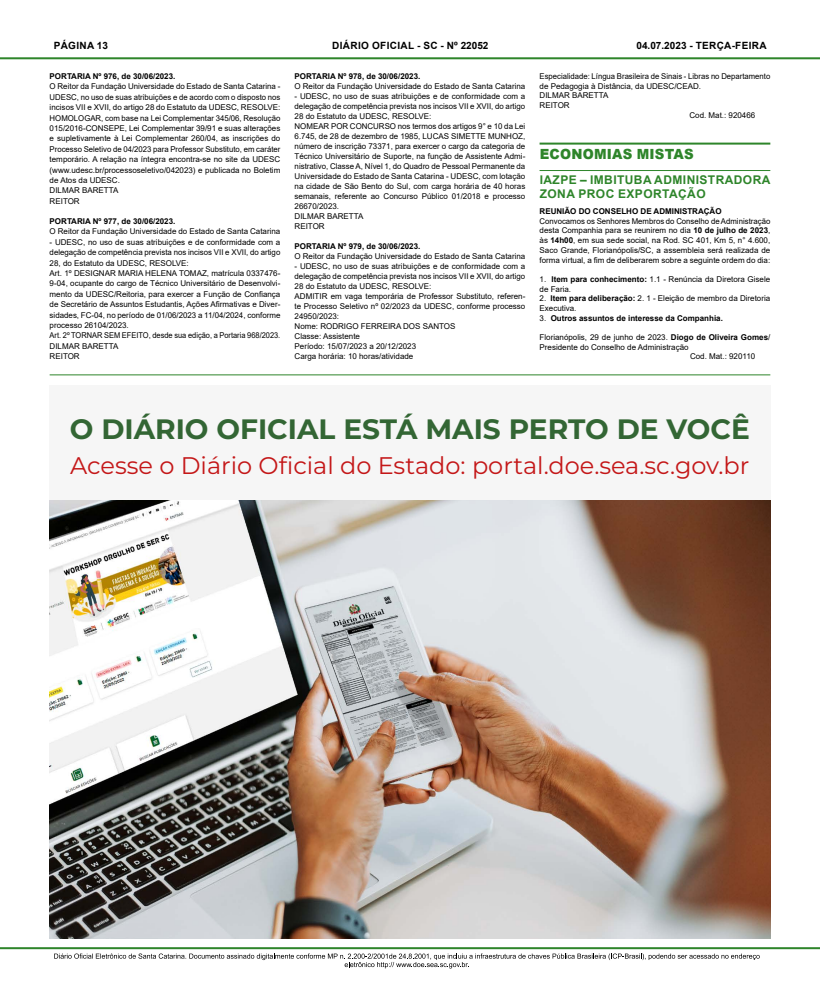
<style>
.page{position:relative;width:820px;height:993px;background:#fff}
.page>*{position:absolute;margin:0;border:0;box-sizing:border-box;transform-origin:0 0}
.t1{font:100 28px "Montserrat";color:#336634}
.t2{font:100 24px "Montserrat";color:#c41718}
.titulo_1{font:900 14px "Arial";letter-spacing:.015em;color:#2e852a;scale:.95 1}
.titulo_2{font:700 12px/14.4px "Arial";letter-spacing:.035em;color:#2e852a}
.t3{font:700 10px "Arial";letter-spacing:.035em;color:#000}
.PS-LEFT-JUSTIFIED{font:8px/10.4px "Arial";color:#000;text-align:justify}
.PS-LEFT-JUSTIFIED-2{font:700 8px "Arial";color:#000}
.PS-LEFT-JUSTIFIED-3{font:8px "Arial";color:#000;scale:.93 1}
.Texto_padrão{font:700 8px "Arial";color:#000}
.cod_mat{font:8px "Arial";color:#000}
.s1{font-weight:700}
.s2{font-weight:400}
</style>
<div class="page">
<hr style="left:0;top:946px;width:819px;height:2px;background:#2e852a">
<hr style="left:0;top:57px;width:819px;height:2px;background:#2e852a">
<svg style="left:54px;top:953px;width:705px;height:15px"></svg>
<hr style="left:539px;top:142px;width:231px;height:2px;background:#2e852a">
<hr style="left:539px;top:170px;width:231px;height:1px;background:#2e852a">
<hr style="left:50px;top:374px;width:720px;height:1px;background:#2e852a">
<img style="left:49px;top:500px;width:721px;height:438px">
<div style="left:49px;top:386px;width:721px;height:114px;background:#f6f6f6"></div>
<p class="t3" style="left:54px;top:38px;width:56px">PÁGINA 13</p>
<p class="t3" style="left:332px;top:38px;width:158px">DIÁRIO OFICIAL - SC - Nº 22052</p>
<p class="t3" style="left:636px;top:38px;width:132px">04.07.2023 - TERÇA-FEIRA</p>
<p class="PS-LEFT-JUSTIFIED-2" style="left:50px;top:70px;width:127px">PORTARIA Nº 976, de 30/06/2023.</p>
<p class="PS-LEFT-JUSTIFIED" style="left:50px;top:81px;width:232px">O Reitor da Fundação U niversidade do Estado de Santa Catarina - UD ESC, no uso de suas atribuições e de acordo com o disposto nos incisos VII e XVII , do artigo 28 do Estatuto da UD ESC, RESOL</p>
<p class="PS-LEFT-JUSTIFIED-2" style="left:294px;top:70px;width:127px">PORTARIA Nº 978, de 30/06/2023.</p>
<p class="PS-LEFT-JUSTIFIED" style="left:294px;top:81px;width:232px">O Reitor da Fundação U niversidade do Estado de Santa Catarina</p>
<p class="PS-LEFT-JUSTIFIED" style="left:294px;top:91px;width:232px;line-height:10px">- UDESC, no uso de suas atribuições e de conformidade com a delegação de competência prevista nos incisos VII e XVII , do artigo 28 do Estatuto da UD ESC, RESOL</p>
<p class="PS-LEFT-JUSTIFIED" style="left:539px;top:71px;width:232px;line-height:9.7px">Especialidade: Língua Brasileira de Sinais - Libras no Departamento de Pedagogia à Distância, da UDESC/CEAD .</p>
<p class="PS-LEFT-JUSTIFIED" style="left:539px;top:90px;width:70px">DIL MAR BARETTA</p>
<p class="PS-LEFT-JUSTIFIED" style="left:539px;top:100px;width:25px">REITOR</p>
<p class="cod_mat" style="left:689px;top:109px;width:67px">Cod. Mat.: 920466</p>
<h1 class="titulo_1" style="left:539px;top:143px;width:163px">ECONOMIAS MISTAS</h1>
<p class="titulo_2" style="left:539px;top:173px;width:232px">IAZPE – IMBITUBA ADMINISTRADORA<br>ZONA PROC EXPORTAÇÃO</p>
<p class="Texto_padrão" style="left:539px;top:205px;width:183px">REUNIÃO DO CONSELHO DE ADMINISTRAÇÃO</p>
<p class="PS-LEFT-JUSTIFIED" style="left:539px;top:216px;width:232px;line-height:9.7px">Convocamos os Senhores Membros do Conselho de Administração desta Companhia para se reunirem no dia <span class="s1">10 de julho de 2023</span>, às <span class="s1">14h00</span>, em sua sede social, na Rod. SC 401, Km 5, n° 4.600, Saco Grande, Florianópolis/SC, a assembleia será realizada de forma virtual, a fim de deliberarem sobre a seguinte ordem do dia:</p>
<p class="PS-LEFT-JUSTIFIED" style="left:539px;top:274px;width:232px;line-height:9.7px">1. <span class="s1">Item para conhecimento:</span> 1.1 - Renúncia da Diretora Gisele de Faria.</p>
<p class="PS-LEFT-JUSTIFIED" style="left:539px;top:293px;width:232px;line-height:9.7px">2. <span class="s1">Item para deliberação:</span> 2. 1 - Eleição de membro da Diretoria<br>Executiva.</p>
<p class="PS-LEFT-JUSTIFIED-2" style="left:539px;top:312px;width:185px"><span class="s2">3.</span> Outros assuntos de interesse da Companhia.</p>
<p class="PS-LEFT-JUSTIFIED" style="left:539px;top:332px;width:232px;line-height:9.7px">Florianópolis, 29 de junho de 2023. <span class="s1">Diogo de Oliveira Gomes</span>/<br>Presidente do Conselho de Administração</p>
<p class="cod_mat" style="left:689px;top:351px;width:67px">Cod. Mat.: 920110</p>
<p class="PS-LEFT-JUSTIFIED" style="left:267px;top:102px;width:14px">VE:</p>
<p class="PS-LEFT-JUSTIFIED" style="left:418px;top:111px;width:14px">VE:</p>
<p class="PS-LEFT-JUSTIFIED" style="left:50px;top:112px;width:25px">HOMOLO</p>
<p class="PS-LEFT-JUSTIFIED" style="left:50px;top:112px;width:232px;text-indent:35px">GAR, com base na Lei Complementar 345/06, Resolução<br>015/2016-CONS</p>
<p class="PS-LEFT-JUSTIFIED" style="left:294px;top:121px;width:43px">NOMEAR POR</p>
<p class="PS-LEFT-JUSTIFIED" style="left:350px;top:121px;width:30px">CONCURSO</p>
<p class="PS-LEFT-JUSTIFIED" style="left:294px;top:121px;width:232px;line-height:10px;text-indent:103px">nos termos dos artigos 9° e 10 da Lei<br>6.745, de 28 de dezembro de 1985, LUCAS SI METTE MUNHO</p>
<p class="PS-LEFT-JUSTIFIED" style="left:50px;top:123px;width:232px;text-indent:59px">EPE, Lei Complementar 39/91 e suas alterações e supletivamente à Lei Complementar 260/04, as inscrições do Processo Seletivo de 04/2023 para Professor Substituto, em caráter temporário. A relação na íntegra encontra-se no site da UD ESC (www.udesc.br/processoseletivo/042023) e publicada no Boletim de Atos da UDESC.</p>
<p class="PS-LEFT-JUSTIFIED" style="left:50px;top:185px;width:70px">DIL MAR BARETTA</p>
<p class="PS-LEFT-JUSTIFIED" style="left:50px;top:196px;width:25px">REITOR</p>
<p class="PS-LEFT-JUSTIFIED-2" style="left:50px;top:215px;width:127px">PORTARIA Nº 977, de 30/06/2023.</p>
<p class="PS-LEFT-JUSTIFIED" style="left:50px;top:226px;width:232px">O Reitor da Fundação U niversidade do Estado de Santa Catarina</p>
<p class="PS-LEFT-JUSTIFIED" style="left:50px;top:236px;width:232px">- UD ESC, no uso de suas atribuições e de conformidade com a delegação de competência prevista nos incisos VII e XVII , do artigo 28, do Estatuto da UD ESC, RESOL</p>
<p class="PS-LEFT-JUSTIFIED" style="left:294px;top:131px;width:232px;line-height:10px;text-indent:223px">Z, número de inscrição 73371, para exercer o cargo da categoria de Técnico U niversitário de Suporte, na função de Assistente Admi&shy;nistrativo, Classe A, N ível 1, do Quadro de Pessoal Permanente da U niversidade do Estado de Santa Catarina - UD ESC, com lotação na cidade de São Bento do Sul, com carga horária de 40 horas semanais, referente ao Concurso Público 01/2018 e processo 26670/2023.</p>
<p class="PS-LEFT-JUSTIFIED" style="left:294px;top:211px;width:70px">DIL MAR BARETTA</p>
<p class="PS-LEFT-JUSTIFIED" style="left:294px;top:221px;width:25px">REITOR</p>
<p class="PS-LEFT-JUSTIFIED-2" style="left:294px;top:240px;width:127px">PORTARIA Nº 979, de 30/06/2023.</p>
<p class="PS-LEFT-JUSTIFIED" style="left:294px;top:251px;width:232px">O Reitor da Fundação U niversidade do Estado de Santa Catarina</p>
<p class="PS-LEFT-JUSTIFIED" style="left:294px;top:261px;width:232px;line-height:10px">- UDESC, no uso de suas atribuições e de conformidade com a delegação de competência prevista nos incisos VII e XVII , do artigo 28 do Estatuto da UD ESC, RESOL</p>
<p class="PS-LEFT-JUSTIFIED" style="left:176px;top:257px;width:14px">VE:</p>
<p class="PS-LEFT-JUSTIFIED" style="left:50px;top:268px;width:232px;text-indent:96px">H ELENA TOMAZ, matrícula 0337476- 9-04, ocupante do cargo de Técnico U niversitário de Desenvolvi&shy;mento da UDESC/Reitoria, para exercer a Função de Confiança de Secretário de Assuntos Estudantis, Ações Afirmativas e Diver&shy;sidades, FC-04, no período de 01/06/2023 a 11/04/2024, conforme processo 26104/2023.</p>
<p class="PS-LEFT-JUSTIFIED-3" style="left:50px;top:330px;width:35px">Art. 2º TORNAR</p>
<p class="PS-LEFT-JUSTIFIED-3" style="left:104px;top:330px;width:191px">SEM EFEITO, desde sua edição, a Portaria 968/2023.</p>
<p class="PS-LEFT-JUSTIFIED" style="left:50px;top:340px;width:70px">DIL MAR BARETTA</p>
<p class="PS-LEFT-JUSTIFIED" style="left:50px;top:351px;width:25px">REITOR</p>
<p class="PS-LEFT-JUSTIFIED" style="left:50px;top:268px;width:56px">Art. 1º DESIGNAR</p>
<p class="PS-LEFT-JUSTIFIED" style="left:118px;top:268px;width:13px">MARIA</p>
<p class="PS-LEFT-JUSTIFIED" style="left:418px;top:281px;width:14px">VE:</p>
<p class="PS-LEFT-JUSTIFIED" style="left:294px;top:291px;width:232px;line-height:10px">AD MITIR em vaga temporária de Professor Substituto, referen&shy;te Processo Seletivo nº 02/2023 da UD ESC, conforme processo 24950/2023:</p>
<p class="PS-LEFT-JUSTIFIED" style="left:294px;top:321px;width:32px">Nome: RODRI</p>
<p class="PS-LEFT-JUSTIFIED" style="left:346px;top:321px;width:47px">GO FERREIRA</p>
<p class="PS-LEFT-JUSTIFIED" style="left:403px;top:321px;width:7px">DOS</p>
<p class="PS-LEFT-JUSTIFIED" style="left:422px;top:321px;width:7px">SAN</p>
<p class="PS-LEFT-JUSTIFIED" style="left:439px;top:321px;width:12px">TOS</p>
<p class="PS-LEFT-JUSTIFIED" style="left:294px;top:331px;width:67px">Classe: Assistente</p>
<p class="PS-LEFT-JUSTIFIED" style="left:294px;top:341px;width:123px">Período: 15/07/2023 a 20/12/2023</p>
<p class="PS-LEFT-JUSTIFIED" style="left:294px;top:351px;width:120px">Carga horária: 10 horas/atividade</p>
<p class="t1" style="left:70px;top:410px;width:681px">O DIÁRIO OFICIAL ESTÁ MAIS PERTO DE VOCÊ</p>
<p class="t2" style="left:70px;top:449px;width:680px">Acesse o Diário Oficial do Estado: portal.doe.sea.sc.gov.br</p>
</div>
